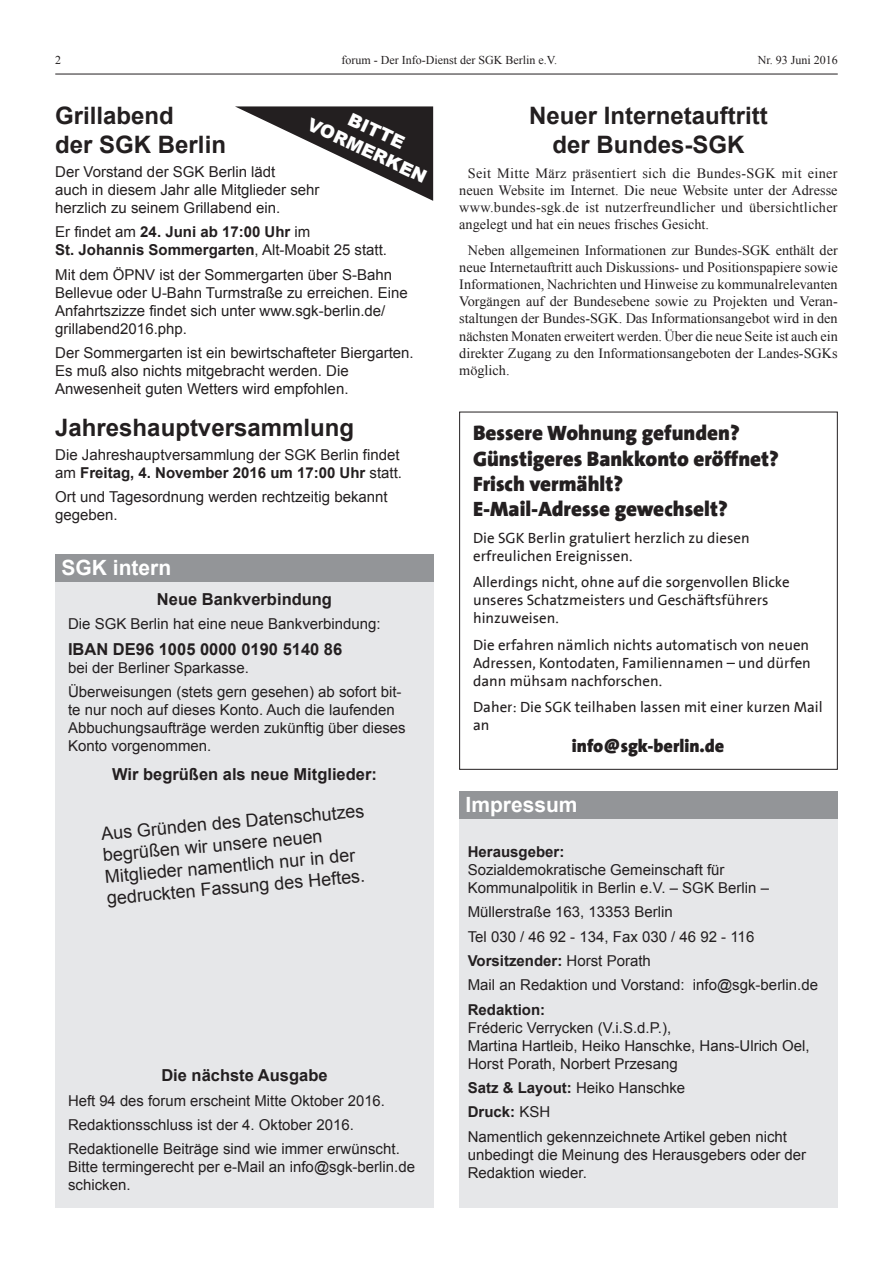
<style>
.page{position:relative;width:893px;height:1263px;background:#fff}
.page>*{position:absolute;margin:0;border:0;box-sizing:border-box;transform-origin:0 0}
.t1{font:700 24px/28.8px "Arial";color:#231f20}
.t2{font:900 21px/25.2px "SPD The Sans";color:#231f20}
.t3{font:700 21px "Arial";color:#fff}
.t4{font:18px/21.6px "Arial";color:#231f20}
.t5{font:900 18px "SPD The Sans";color:#231f20}
.t6{font:900 18px "Arial";color:#fff}
.t7{font:700 16.5px "Arial";color:#231f20}
.t8{font:15px/18px "Arial";color:#231f20}
.t9{font:15px/18px "SPD2002 The Sans";color:#231f20}
.t10{font:700 15px/18px "Arial";color:#231f20}
.t11{font:14.25px/17.1px "Times New Roman";color:#231f20;text-align:justify}
.t12{font:12px "Times New Roman";color:#231f20}
.s1{font-weight:400}
.s2{font-weight:700}
</style>
<div class="page">
<hr style="left:55px;top:74px;width:783px;height:1px;background:#231f20">
<div style="left:459px;top:809px;width:379px;height:399px;background:#e6e7e9"></div>
<div style="left:55px;top:575px;width:379px;height:633px;background:#e6e7e9"></div>
<div style="left:55px;top:554px;width:379px;height:27px;background:#939598"></div>
<div style="left:459px;top:791px;width:379px;height:28px;background:#939598"></div>
<div style="left:459px;top:412px;width:379px;height:358px;border:1px solid #231f20"></div>
<svg style="left:235px;top:106px;width:198px;height:95px"></svg>
<p class="t12" style="left:55px;top:52px;width:7px">2</p>
<p class="t12" style="left:342px;top:52px;width:217px">forum - Der Info-Dienst der SGK Berlin e.V.</p>
<p class="t12" style="left:758px;top:52px;width:82px">Nr. 93 Juni 2016</p>
<h1 class="t1" style="left:55px;top:102px;width:172px">Grillabend<br>der SGK Berlin</h1>
<p class="t8" style="left:55px;top:163px;width:266px">Der Vorstand der SGK Berlin lädt<br>auch in diesem Jahr alle Mitglieder sehr herzlich zu seinem Grillabend ein.</p>
<p class="t10" style="left:55px;top:223px;width:333px"><span class="s1">Er findet am</span> 24. Juni ab 17:00 Uhr <span class="s1">im<br></span>St. Johannis Sommergarten<span class="s1">, Alt-Moabit 25 statt.</span></p>
<p class="t8" style="left:55px;top:266px;width:354px">Mit dem ÖPNV ist der Sommergarten über S-Bahn Bellevue oder U-Bahn Turmstraße zu erreichen. Eine Anfahrtszizze findet sich unter www.sgk-berlin.de/ grillabend2016.php.</p>
<p class="t8" style="left:55px;top:344px;width:360px">Der Sommergarten ist ein bewirtschafteter Biergarten.<br>Es muß also nichts mitgebracht werden. Die<br>Anwesenheit guten Wetters wird empfohlen.</p>
<h1 class="t1" style="left:55px;top:414px;width:300px">Jahreshauptversammlung</h1>
<p class="t8" style="left:55px;top:446px;width:348px">Die Jahreshauptversammlung der SGK Berlin findet am <span class="s2">Freitag, 4. November 2016 um 17:00 Uhr</span> statt.</p>
<p class="t8" style="left:55px;top:488px;width:334px">Ort und Tagesordnung werden rechtzeitig bekannt gegeben.</p>
<p class="t6" style="left:355px;top:106px;width:61px;rotate:25deg">BITTE</p>
<p class="t6" style="left:314px;top:111px;width:131px;rotate:25deg">VORMERKEN</p>
<h2 class="t3" style="left:62px;top:554px;width:111px">SGK intern</h2>
<p class="t7" style="left:157px;top:588px;width:177px">Neue Bankverbindung</p>
<p class="t8" style="left:68px;top:615px;width:314px">Die SGK Berlin hat eine neue Bankverbindung:</p>
<p class="t7" style="left:68px;top:638px;width:276px">IBAN DE96 1005 0000 0190 5140 86</p>
<p class="t8" style="left:68px;top:656px;width:335px;line-height:24.5px">bei der Berliner Sparkasse.<br>Überweisungen (stets gern gesehen) ab sofort bit-</p>
<p class="t8" style="left:68px;top:701px;width:339px">te nur noch auf dieses Konto. Auch die laufenden<br>Abbuchungsaufträge werden zukünftig über dieses<br>Konto vorgenommen.</p>
<p class="t7" style="left:112px;top:763px;width:266px">Wir begrüßen als neue Mitglieder:</p>
<p class="t4" style="left:100px;top:823px;width:266px;rotate:-5deg">Aus Gründen des Datenschutzes begrüßen wir unsere neuen<br>Mitglieder namentlich nur in der gedruckten Fassung des Heftes.</p>
<p class="t7" style="left:161px;top:1064px;width:168px">Die nächste Ausgabe</p>
<p class="t8" style="left:68px;top:1088px;width:333px;line-height:24.5px">Heft 94 des forum erscheint Mitte Oktober 2016.<br>Redaktionsschluss ist der 4. Oktober 2016.<br>Redaktionelle Beiträge sind wie immer erwünscht.</p>
<p class="t8" style="left:68px;top:1158px;width:349px">Bitte termingerecht per e-Mail an info@sgk-berlin.de schicken.</p>
<h1 class="t1" style="left:529px;top:102px;width:240px;text-align:center">Neuer Internetauftritt der Bundes-SGK</h1>
<p class="t11" style="left:459px;top:165px;width:380px;text-indent:8px">Seit Mitte März präsentiert sich die Bundes-SGK mit einer neuen Website im Internet. Die neue Website unter der Adresse www.bundes-sgk.de ist nutzerfreundlicher und übersichtlicher angelegt und hat ein neues frisches Gesicht.</p>
<p class="t11" style="left:459px;top:241px;width:380px;text-indent:8px">Neben allgemeinen Informationen zur Bundes-SGK enthält der neue Internetauftritt auch Diskussions- und Positionspapiere sowie Informationen, Nachrichten und Hinweise zu kommunalrelevanten Vorgängen auf der Bundesebene sowie zu Projekten und Veran&shy;staltungen der Bundes-SGK. Das Informationsangebot wird in den nächsten Monaten erweitert werden. Über die neue Seite ist auch ein direkter Zugang zu den Informationsangeboten der Landes-SGKs möglich.</p>
<h2 class="t2" style="left:473px;top:421px;width:307px">Bessere Wohnung gefunden?<br>Günstigeres Bankkonto eröffnet?<br>Frisch vermählt?<br>E-Mail-Adresse gewechselt?</h2>
<p class="t9" style="left:473px;top:529px;width:278px">Die SGK Berlin gratuliert herzlich zu diesen erfreulichen Ereignissen.</p>
<p class="t9" style="left:473px;top:573px;width:318px">Allerdings nicht, ohne auf die sorgenvollen Blicke unseres Schatzmeisters und Geschäftsführers hinzuweisen.</p>
<p class="t9" style="left:473px;top:636px;width:339px;text-align:justify">Die erfahren nämlich nichts automatisch von neuen Adressen, Kontodaten, Familiennamen – und dürfen dann mühsam nachforschen.</p>
<p class="t9" style="left:473px;top:698px;width:351px">Daher: Die SGK teilhaben lassen mit einer kurzen Mail an</p>
<p class="t5" style="left:572px;top:734px;width:154px">info@sgk-berlin.de</p>
<h2 class="t3" style="left:466px;top:791px;width:114px">Impressum</h2>
<p class="t10" style="left:468px;top:843px;width:98px">Herausgeber:</p>
<p class="t8" style="left:468px;top:861px;width:303px">Sozialdemokratische Gemeinschaft für<br>Kommunalpolitik in Berlin e.V. – SGK Berlin –</p>
<p class="t8" style="left:468px;top:900px;width:352px;line-height:24.5px">Müllerstraße 163, 13353 Berlin<br>Tel 030 / 46 92 - 134, Fax 030 / 46 92 - 116<br><span class="s2">Vorsitzender:</span> Horst Porath<br>Mail an Redaktion und Vorstand: info@sgk-berlin.de</p>
<p class="t10" style="left:468px;top:1001px;width:79px">Redaktion:</p>
<p class="t8" style="left:468px;top:1018px;width:343px">Fréderic Verrycken (V.i.S.d.P.),<br>Martina Hartleib, Heiko Hanschke, Hans-Ulrich Oel,<br>Horst Porath, Norbert Przesang</p>
<p class="t8" style="left:468px;top:1076px;width:321px;line-height:24.5px"><span class="s2">Satz &amp; Layout:</span> Heiko Hanschke<br><span class="s2">Druck:</span> KSH<br>Namentlich gekennzeichnete Artikel geben nicht</p>
<p class="t8" style="left:468px;top:1146px;width:340px">unbedingt die Meinung des Herausgebers oder der<br>Redaktion wieder.</p>
</div>
